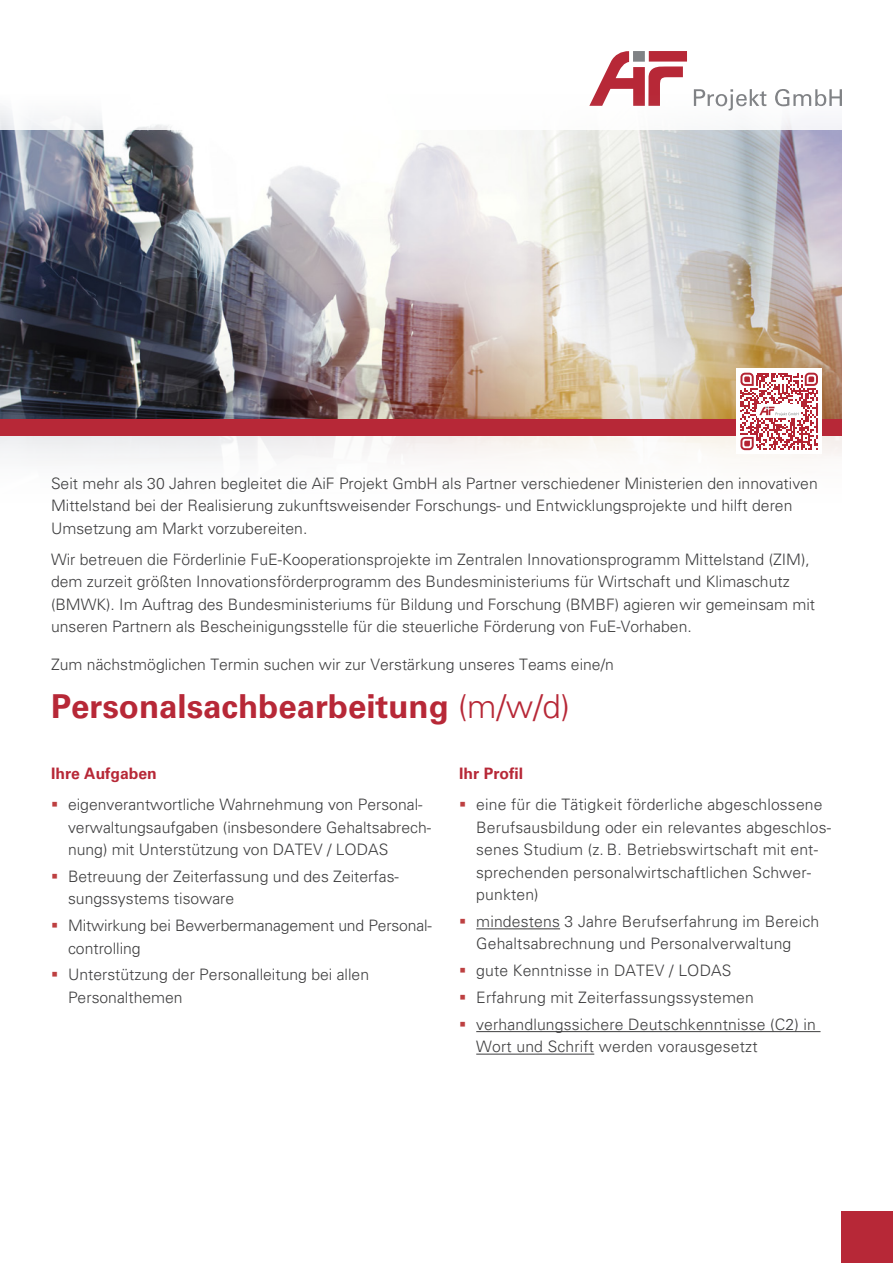
<style>
.page{position:relative;width:893px;height:1263px;background:#fff}
.page>*{position:absolute;margin:0;border:0;box-sizing:border-box;transform-origin:0 0}
.t1{font:700 33px "Univers";color:#b72837}
.t2{font:300 15.75px/22.5px "Univers";color:#3e3e3f}
.t3{font:700 15.75px "Univers";color:#b72837}
.s1{font-weight:300}
</style>
<div class="page">
<svg style="left:595px;top:51px;width:92px;height:43px"></svg>
<svg style="left:694px;top:89px;width:70px;height:5px"></svg>
<svg style="left:776px;top:89px;width:66px;height:5px"></svg>
<img style="left:0;top:94px;width:842px;height:367px">
<div style="left:0;top:419px;width:842px;height:17px;background:#b72837"></div>
<div style="left:842px;top:1212px;width:51px;height:51px;background:#b72837"></div>
<div style="left:737px;top:369px;width:85px;height:85px;background:#fff"></div>
<svg style="left:740px;top:373px;width:78px;height:77px"></svg>
<hr style="left:476px;top:928px;width:84px;height:1px;background:#3e3e3f">
<hr style="left:476px;top:1031px;width:344px;height:1px;background:#3e3e3f">
<hr style="left:476px;top:1054px;width:118px;height:1px;background:#3e3e3f">
<p class="t2" style="left:51px;top:472px;width:768px">Seit mehr als 30 Jahren begleitet die AiF Projekt GmbH als Partner verschiedener Ministerien den innovativen<br>Mittelstand bei der Realisierung zukunftsweisender Forschungs- und Entwicklungsprojekte und hilft deren<br>Umsetzung am Markt vorzubereiten.</p>
<p class="t2" style="left:51px;top:548px;width:766px">Wir betreuen die Förderlinie FuE-Kooperationsprojekte im Zentralen Innovationsprogramm Mittelstand (ZIM), dem zurzeit größten Innovationsförderprogramm des Bundesministeriums für Wirtschaft und Klimaschutz (BMWK). Im Auftrag des Bundesministeriums für Bildung und Forschung (BMBF) agieren wir gemeinsam mit unseren Partnern als Bescheinigungsstelle für die steuerliche Förderung von FuE-Vorhaben.</p>
<p class="t2" style="left:51px;top:653px;width:564px">Zum nächstmöglichen Termin suchen wir zur Verstärkung unseres Teams eine/n</p>
<h1 class="t1" style="left:51px;top:687px;width:520px">Personalsachbearbeitung <span class="s1">(m/w/d)</span></h1>
<p class="t3" style="left:51px;top:764px;width:107px">Ihre Aufgaben</p>
<p class="t2" style="left:68px;top:793px;width:365px">eigenverantwortliche Wahrnehmung von Personal&shy;verwaltungsaufgaben (insbesondere Gehaltsabrech&shy;nung) mit Unterstützung von DATEV / LODAS</p>
<p class="t2" style="left:68px;top:865px;width:332px">Betreuung der Zeiterfassung und des Zeiterfas&shy;sungssystems tisoware</p>
<p class="t2" style="left:68px;top:914px;width:365px">Mitwirkung bei Bewerbermanagement und Personal&shy;controlling</p>
<p class="t2" style="left:68px;top:964px;width:303px">Unterstützung der Personalleitung bei allen<br>Personalthemen</p>
<p class="t3" style="left:459px;top:764px;width:65px">Ihr Profil</p>
<p class="t2" style="left:476px;top:793px;width:356px">eine für die Tätigkeit förderliche abgeschlossene Berufsausbildung oder ein relevantes abgeschlos&shy;senes Studium (z. B. Betriebswirtschaft mit ent&shy;sprechenden personalwirtschaftlichen Schwer&shy;punkten)</p>
<p class="t2" style="left:476px;top:910px;width:345px">mindestens 3 Jahre Berufserfahrung im Bereich<br>Gehaltsabrechnung und Personalverwaltung</p>
<p class="t2" style="left:476px;top:957px;width:341px;line-height:26.7px">gute Kenntnisse in DATEV / LODAS<br>Erfahrung mit Zeiterfassungssystemen verhandlungssichere Deutschkenntnisse (C2) in</p>
<p class="t2" style="left:476px;top:1035px;width:283px">Wort und Schrift werden vorausgesetzt</p>
</div>
